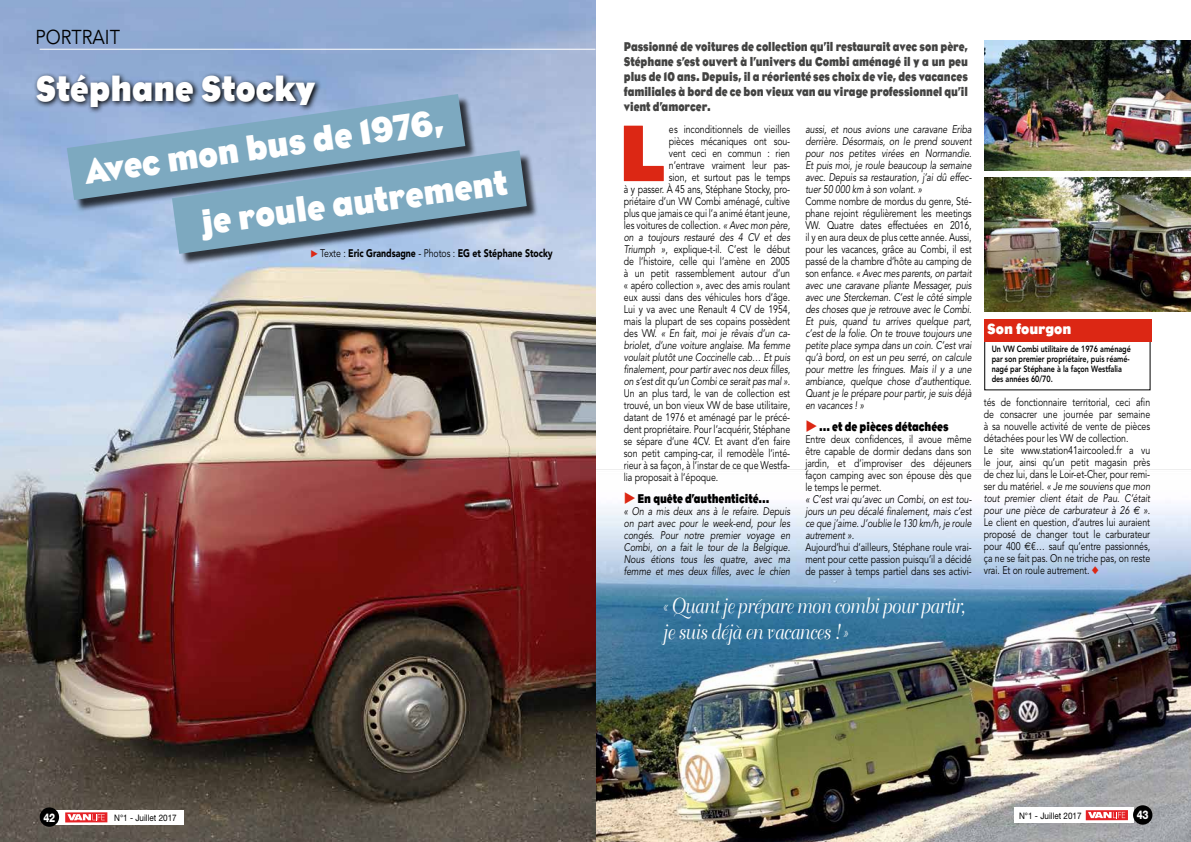
<style>
.page{position:relative;width:1191px;height:842px;background:#fff}
.page>*{position:absolute;margin:0;border:0;box-sizing:border-box;transform-origin:0 0}
.t1{font:700 81.8px "Bureau Eagle";color:#dc2714}
.t2{font:700 36.4px "Bureau Eagle";color:#fff;scale:.9 1}
.t3{font:700 36px "Bureau Eagle";color:#fff;scale:.9 1}
.t4{font:21.3px/26px "Bellevue";letter-spacing:-.005em;color:#fff;scale:.8 1}
.t5{font:20px "Avenir LT";color:#000;scale:.9 1}
.t6{font:700 15px "Bureau Eagle";color:#fff;scale:.9 1}
.t7{font:700 13px/15px "Bureau Eagle";letter-spacing:-.005em;color:#434342;text-align:justify;scale:.8 1}
.t8{font:700 13px "Bureau Eagle";letter-spacing:-.005em;color:#000;scale:.8 1}
.t9{font:800 12px "Helvetica Neue LT";color:#fff;scale:.8 1}
.t10{font:11px/12px "Avenir LT";letter-spacing:-.005em;color:#000;text-align:justify;scale:.8 1}
.t11{font:italic 11px/12px "Avenir LT";letter-spacing:-.005em;color:#000;text-align:justify;scale:.8 1}
.t12{font:900 11px "Avenir LT";letter-spacing:-.005em;color:#000;scale:.8 1}
.t13{font:800 9px/10px "Avenir LT";letter-spacing:-.005em;color:#000;scale:.8 1}
.t14{font:9px "Helvetica Neue LT";color:#000;scale:.9 1}
.s1{color:#dc2714}
.s2{font-weight:400}
.s3{font-style:italic}
.s4{font-style:normal}
.s5{font-family:"Euro Sans";font-style:italic}
.s6{font-family:"Euro Sans"}
</style>
<div class="page">
<img style="left:595px;top:469px;width:596px;height:373px">
<img style="left:0;top:0;width:595px;height:842px">
<svg style="left:34px;top:71px;width:288px;height:43px;background:#5e6f8a"></svg>
<div style="left:69px;top:96px;width:408px;height:116px;background:#000;opacity:.75"></div>
<svg style="left:67px;top:94px;width:398px;height:106px;background:#7c9fba"></svg>
<div style="left:174px;top:152px;width:365px;height:114px;background:#000;opacity:.75"></div>
<svg style="left:172px;top:150px;width:355px;height:104px;background:#7b9eb4"></svg>
<img style="left:985px;top:41px;width:206px;height:129px">
<img style="left:985px;top:177px;width:206px;height:134px">
<div style="left:984px;top:319px;width:167px;height:22px;background:#dc2714"></div>
<div style="left:48px;top:810px;width:136px;height:14px;background:#fff"></div>
<div style="left:40px;top:807px;width:19px;height:20px;background:#000;border-radius:50%"></div>
<svg style="left:65px;top:812px;width:42px;height:10px"></svg>
<svg style="left:67px;top:814px;width:38px;height:6px"></svg>
<div style="left:1014px;top:807px;width:120px;height:16px;background:#fff"></div>
<div style="left:1133px;top:805px;width:19px;height:20px;background:#000;border-radius:50%"></div>
<svg style="left:1085px;top:810px;width:43px;height:10px"></svg>
<svg style="left:1088px;top:812px;width:37px;height:6px"></svg>
<hr style="left:40px;top:49px;width:555px;height:1px;background:#fff">
<h3 class="t5" style="left:35px;top:25px;width:95px">PORTRAIT</h3>
<h2 class="t2" style="left:35px;top:68px;width:311px">Stéphane Stocky</h2>
<h3 class="t3" style="left:82px;top:152px;width:403px;rotate:-8deg">Avec mon bus de 1976,</h3>
<h3 class="t3" style="left:199px;top:202px;width:344px;rotate:-7deg">je roule autrement</h3>
<p class="t12" style="left:310px;top:247px;width:304px"><span class="s1">◆</span> <span class="s2">Texte :</span> Eric Grandsagne <span class="s2">- Photos :</span> EG et Stéphane Stocky</p>
<p class="t7" style="left:624px;top:39px;width:431px">Passionné de voitures de collection qu’il restaurait avec son père, Stéphane s’est ouvert à l’univers du Combi aménagé il y a un peu plus de 10 ans. Depuis, il a réorienté ses choix de vie, des vacances familiales à bord de ce bon vieux van au virage professionnel qu’il vient d’amorcer.</p>
<h1 class="t1" style="left:618px;top:109px;width:48px">L</h1>
<p class="t10" style="left:669px;top:124px;width:153px">es inconditionnels de vieilles</p>
<p class="t10" style="left:669px;top:136px;width:153px">pièces mécaniques ont sou-</p>
<p class="t10" style="left:669px;top:148px;width:153px">vent ceci en commun : rien</p>
<p class="t10" style="left:669px;top:160px;width:153px">n’entrave vraiment leur pas-</p>
<p class="t10" style="left:669px;top:172px;width:153px">sion, et surtout pas le temps</p>
<p class="t10" style="left:624px;top:184px;width:209px">à y passer. À 45 ans, Stéphane Stocky, pro-</p>
<p class="t10" style="left:624px;top:196px;width:209px">priétaire d’un VW Combi aménagé, cultive</p>
<p class="t10" style="left:624px;top:208px;width:209px">plus que jamais ce qui l’a animé étant jeune,</p>
<p class="t10" style="left:624px;top:220px;width:209px">les voitures de collection. <span class="s3">« Avec mon père,</span></p>
<p class="t11" style="left:624px;top:232px;width:209px">on a toujours restauré des 4 CV et des</p>
<p class="t10" style="left:624px;top:244px;width:209px"><span class="s3">Triumph »</span>, explique-t-il. C’est le début</p>
<p class="t10" style="left:624px;top:256px;width:209px">de l’histoire, celle qui l’amène en 2005</p>
<p class="t10" style="left:624px;top:268px;width:209px">à un petit rassemblement autour d’un</p>
<p class="t10" style="left:624px;top:280px;width:209px">« apéro collection », avec des amis roulant</p>
<p class="t10" style="left:624px;top:292px;width:209px">eux aussi dans des véhicules hors d’âge.</p>
<p class="t10" style="left:624px;top:304px;width:209px">Lui y va avec une Renault 4 CV de 1954,</p>
<p class="t10" style="left:624px;top:316px;width:209px">mais la plupart de ses copains possèdent</p>
<p class="t11" style="left:624px;top:328px;width:209px"><span class="s4">des VW.</span> « En fait, moi je rêvais d’un ca-</p>
<p class="t11" style="left:624px;top:340px;width:209px">briolet, d’une voiture anglaise. Ma femme</p>
<p class="t11" style="left:624px;top:352px;width:209px">voulait plutôt une Coccinelle cab… Et puis</p>
<p class="t11" style="left:624px;top:364px;width:209px">finalement, pour partir avec nos deux filles,</p>
<p class="t11" style="left:624px;top:376px;width:209px">on s’est dit qu’un Combi ce serait pas mal »<span class="s4">.</span></p>
<p class="t10" style="left:624px;top:388px;width:209px">Un an plus tard, le van de collection est</p>
<p class="t10" style="left:624px;top:400px;width:209px">trouvé, un bon vieux VW de base utilitaire,</p>
<p class="t10" style="left:624px;top:412px;width:209px">datant de 1976 et aménagé par le précé-</p>
<p class="t10" style="left:624px;top:424px;width:209px">dent propriétaire. Pour l’acquérir, Stéphane</p>
<p class="t10" style="left:624px;top:436px;width:209px">se sépare d’une 4CV. Et avant d’en faire</p>
<p class="t10" style="left:624px;top:448px;width:209px">son petit camping-car, il remodèle l’inté-</p>
<p class="t10" style="left:624px;top:460px;width:209px">rieur à sa façon, à l’instar de ce que Westfa-</p>
<p class="t10" style="left:624px;top:472px;width:120px">lia proposait à l’époque.</p>
<p class="t8" style="left:624px;top:492px;width:184px"><span class="s1">◆</span> En quête d’authenticité…</p>
<p class="t11" style="left:624px;top:506px;width:209px">« On a mis deux ans à le refaire. Depuis on part avec pour le week-end, pour les congés. Pour notre premier voyage en Combi, on a fait le tour de la Belgique.<br>Nous étions tous les quatre, avec ma femme et mes deux filles, avec le chien</p>
<p class="t11" style="left:805px;top:124px;width:209px">aussi, et nous avions une caravane Eriba derrière. Désormais, on le prend souvent pour nos petites virées en Normandie.<br>Et puis moi, je roule beaucoup la semaine avec. Depuis sa restauration, j’ai dû effec&shy;tuer 50 000 km à son volant. »</p>
<p class="t11" style="left:805px;top:196px;width:209px"><span class="s4">Comme nombre de mordus du genre, Sté&shy;phane rejoint régulièrement les meetings VW. Quatre dates effectuées en 2016, il y en aura deux de plus cette année. Aussi, pour les vacances, grâce au Combi, il est passé de la chambre d’hôte au camping de son enfance.</span> « Avec mes parents, on partait avec une caravane pliante Messager, puis avec une Sterckeman. C’est le côté simple des choses que je retrouve avec le Combi.<br>Et puis, quand tu arrives quelque part, c’est de la folie. On te trouve toujours une petite place sympa dans un coin. C’est vrai qu’à bord, on est un peu serré, on calcule pour mettre les fringues. Mais il y a une ambiance, quelque chose d’authentique.<br>Quant je le prépare pour partir, je suis déjà en vacances ! »</p>
<p class="t8" style="left:805px;top:420px;width:180px"><span class="s1">◆</span> … et de pièces détachées</p>
<p class="t10" style="left:805px;top:434px;width:209px">Entre deux confidences, il avoue même être capable de dormir dedans dans son jardin, et d’improviser des déjeuners façon camping avec son épouse dès que le temps le permet.</p>
<p class="t11" style="left:805px;top:494px;width:209px">« C’est vrai qu’avec un Combi, on est tou&shy;jours un peu décalé finalement, mais c’est ce que j’aime. J’oublie le 130 km/h, je roule autrement ».</p>
<p class="t10" style="left:805px;top:542px;width:209px">Aujourd’hui d’ailleurs, Stéphane roule vrai&shy;ment pour cette passion puisqu’il a décidé de passer à temps partiel dans ses activi-</p>
<h3 class="t4" style="left:662px;top:594px;width:379px">« Quant je prépare mon combi pour partir, je suis déjà en vacances ! »</h3>
<h3 class="t6" style="left:987px;top:321px;width:95px">Son fourgon</h3>
<p class="t13" style="left:991px;top:343px;width:175px">Un VW Combi utilitaire de 1976 aménagé par son premier propriétaire, puis réamé&shy;nagé par Stéphane à la façon Westfalia des années 60/70.</p>
<p class="t10" style="left:984px;top:397px;width:209px;text-align:left">tés de fonctionnaire territorial, ceci afin de consacrer une journée par semaine à sa nouvelle activité de vente de pièces détachées pour les VW de collection.<br>Le site www.station41aircooled.fr a vu le jour, ainsi qu’un petit magasin près de chez lui, dans le Loir-et-Cher, pour remi&shy;ser du matériel. <span class="s3">« Je me souviens que mon tout premier client était de Pau. C’était pour une pièce de carburateur à 26</span> <span class="s5">.</span> <span class="s3">»</span>.<br>Le client en question, d’autres lui auraient proposé de changer tout le carburateur pour 400 <span class="s6">€</span>€… sauf qu’entre passionnés, ça ne se fait pas. On ne triche pas, on reste vrai. Et on roule autrement. <span class="s1">◆</span></p>
<p class="t9" style="left:43px;top:810px;width:16px">42</p>
<p class="t14" style="left:114px;top:813px;width:71px">N°1 - Juillet 2017</p>
<p class="t14" style="left:1019px;top:811px;width:71px">N°1 - Juillet 2017</p>
<p class="t9" style="left:1136px;top:808px;width:16px">43</p>
</div>
